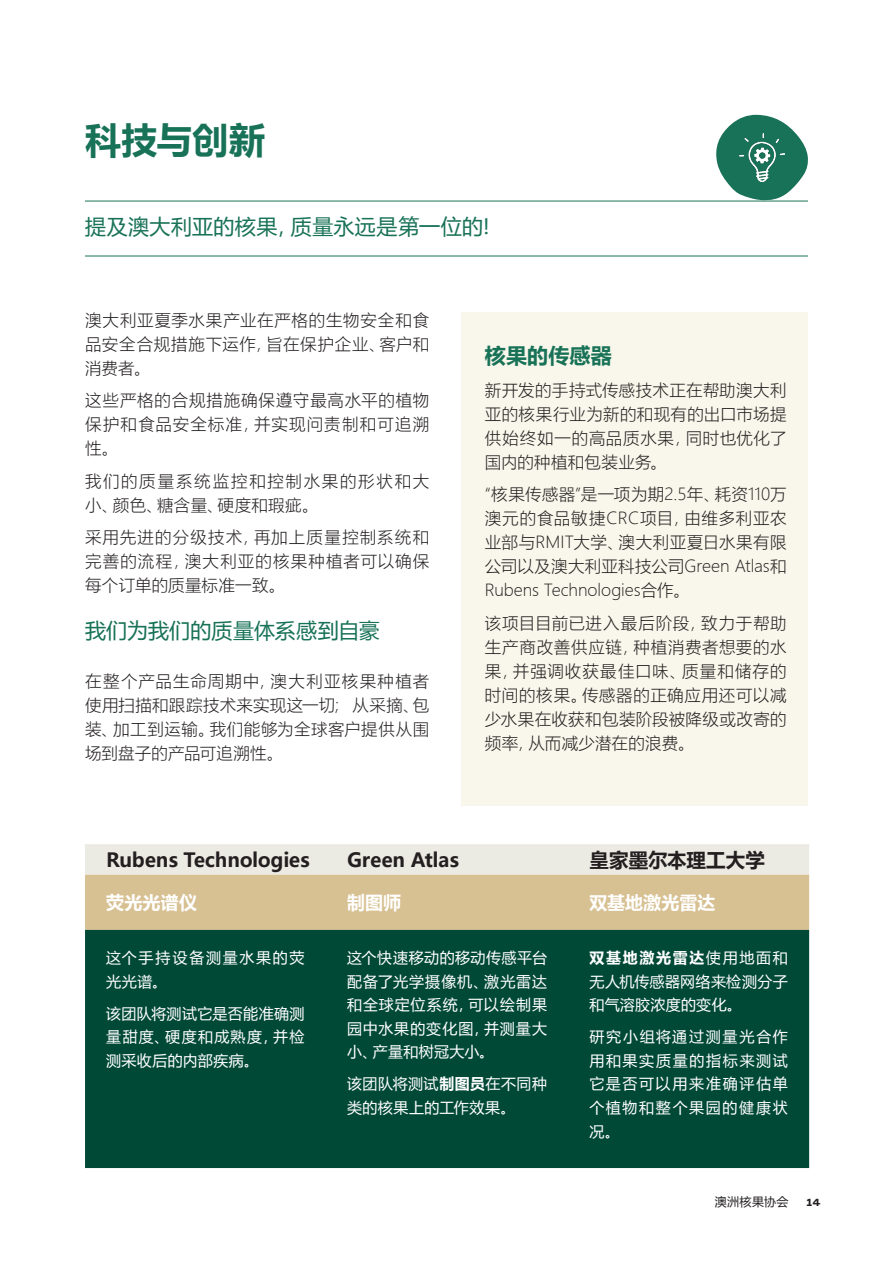
<style>
.page{position:relative;width:893px;height:1263px;background:#fff}
.page>*{position:absolute;margin:0;border:0;box-sizing:border-box;transform-origin:0 0}
._0_Title{font:700 36px "Microsoft Ya Hei UI";letter-spacing:.005em;color:#187257}
._5_Pullout_mid_green{font:21px "Microsoft Ya Hei UI";letter-spacing:.02em;color:#187257}
._4_Body_copy{font:21px "Microsoft Ya Hei UI";letter-spacing:.005em;color:#187257}
._3_Subheading_Mid_Gr{font:700 21px "Microsoft Ya Hei UI";letter-spacing:.01em;color:#187257}
._3_Small_Subheaing_D{font:700 19.5px "Microsoft Ya Hei UI";letter-spacing:-.01em;color:#231f20}
._3_Small_Subheaing_D-2{font:700 18px "Microsoft Ya Hei UI";color:#fff}
._4_Body_copy-2{font:16.5px/24px "Microsoft Ya Hei UI Light";letter-spacing:.03em;color:#231f20;text-align:justify}
._4_Body_copy-3{font:16.5px/24px "Microsoft Ya Hei UI Light";letter-spacing:.1em;color:#231f20}
._4_Body_copy___Rev{font:15px/23.5px "Microsoft Ya Hei UI";letter-spacing:.055em;color:#fff;text-align:justify}
._4_Body_copy___Rev-2{font:15px/23.5px "Microsoft Ya Hei UI";letter-spacing:.025em;color:#fff}
._4_Body_copy___Rev-3{font:15px/23.5px "Microsoft Ya Hei UI";letter-spacing:.115em;color:#fff}
.Folio_L{font:12px "Microsoft Ya Hei UI";letter-spacing:.035em;color:#231f20}
.Page_No_L{font:700 10.5px "AU Sans BETA Text";color:#231f20}
.s1{font-weight:700}
</style>
<div class="page">
<div style="left:461px;top:313px;width:347px;height:493px;background:#f9f7eb"></div>
<svg style="left:714px;top:115px;width:94px;height:86px"></svg>
<img style="left:740px;top:133px;width:44px;height:49px">
<hr style="left:85px;top:201px;width:723px;height:1px;background:#187257">
<hr style="left:85px;top:256px;width:723px;height:1px;background:#187257">
<svg style="left:85px;top:844px;width:724px;height:86px;background:#ddcfae"></svg>
<div style="left:85px;top:930px;width:724px;height:238px;background:#004937"></div>
<p class="_0_Title" style="left:85px;top:114px;width:181px">科技与创新</p>
<p class="_5_Pullout_mid_green" style="left:85px;top:212px;width:406px">提及澳大利亚的核果，质量永远是第一位的!</p>
<p class="_4_Body_copy-2" style="left:85px;top:307px;width:346px">澳大利亚夏季水果产业在严格的生物安全和食品安全合规措施下运作，旨在保护企业、客户和消费者。</p>
<p class="_4_Body_copy-2" style="left:85px;top:388px;width:346px">这些严格的合规措施确保遵守最高水平的植物保护和食品安全标准，并实现问责制和可追溯性。</p>
<p class="_4_Body_copy-3" style="left:85px;top:468px;width:346px">我们的质量系统监控和控制水果的形状和大小、颜色、糖含量、硬度和瑕疵。</p>
<p class="_4_Body_copy-2" style="left:85px;top:525px;width:346px">采用先进的分级技术，再加上质量控制系统和完善的流程，澳大利亚的核果种植者可以确保每个订单的质量标准一致。</p>
<p class="_4_Body_copy" style="left:85px;top:616px;width:296px">我们为我们的质量体系感到自豪</p>
<p class="_4_Body_copy-2" style="left:85px;top:668px;width:346px">在整个产品生命周期中，澳大利亚核果种植者使用扫描和跟踪技术来实现这一切; 从采摘、包装、加工到运输。我们能够为全球客户提供从围场到盘子的产品可追溯性。</p>
<p class="_3_Subheading_Mid_Gr" style="left:485px;top:341px;width:129px">核果的传感器</p>
<p class="_4_Body_copy-2" style="left:485px;top:378px;width:303px">新开发的手持式传感技术正在帮助澳大利亚的核果行业为新的和现有的出口市场提供始终如一的高品质水果，同时也优化了国内的种植和包装业务。</p>
<p class="_4_Body_copy-2" style="left:485px;top:482px;width:303px">“核果传感器”是一项为期2.5年、耗资110万澳元的食品敏捷CRC项目，由维多利亚农业部与RMIT大学、澳大利亚夏日水果有限公司以及澳大利亚科技公司Green Atlas和Rubens Technologies合作。</p>
<p class="_4_Body_copy-2" style="left:485px;top:611px;width:303px">该项目目前已进入最后阶段，致力于帮助生产商改善供应链，种植消费者想要的水果，并强调收获最佳口味、质量和储存的时间的核果。传感器的正确应用还可以减少水果在收获和包装阶段被降级或改寄的频率，从而减少潜在的浪费。</p>
<p class="_3_Small_Subheaing_D" style="left:106px;top:847px;width:205px">Rubens Technologies</p>
<p class="_3_Small_Subheaing_D" style="left:347px;top:847px;width:113px">Green Atlas</p>
<p class="_3_Small_Subheaing_D" style="left:590px;top:847px;width:177px">皇家墨尔本理工大学</p>
<p class="_3_Small_Subheaing_D-2" style="left:106px;top:889px;width:92px">荧光光谱仪</p>
<p class="_3_Small_Subheaing_D-2" style="left:347px;top:889px;width:56px">制图师</p>
<p class="_3_Small_Subheaing_D-2" style="left:590px;top:889px;width:127px">双基地激光雷达</p>
<p class="_4_Body_copy___Rev-3" style="left:106px;top:945px;width:200px">这个手持设备测量水果的荧光光谱。</p>
<p class="_4_Body_copy___Rev" style="left:106px;top:1001px;width:200px">该团队将测试它是否能准确测量甜度、硬度和成熟度，并检测采收后的内部疾病。</p>
<p class="_4_Body_copy___Rev" style="left:347px;top:945px;width:201px">这个快速移动的移动传感平台配备了光学摄像机、激光雷达和全球定位系统，可以绘制果园中水果的变化图，并测量大小、产量和树冠大小。</p>
<p class="_4_Body_copy___Rev-2" style="left:347px;top:1072px;width:201px">该团队将测试<span class="s1">制图员</span>在不同种类的核果上的工作效果。</p>
<p class="_4_Body_copy___Rev" style="left:590px;top:945px;width:200px"><span class="s1">双基地激光雷达</span>使用地面和无人机传感器网络来检测分子和气溶胶浓度的变化。</p>
<p class="_4_Body_copy___Rev" style="left:590px;top:1025px;width:200px">研究小组将通过测量光合作用和果实质量的指标来测试它是否可以用来准确评估单个植物和整个果园的健康状况。</p>
<p class="Folio_L" style="left:715px;top:1194px;width:75px">澳洲核果协会</p>
<p class="Page_No_L" style="left:806px;top:1198px;width:16px">14</p>
</div>
